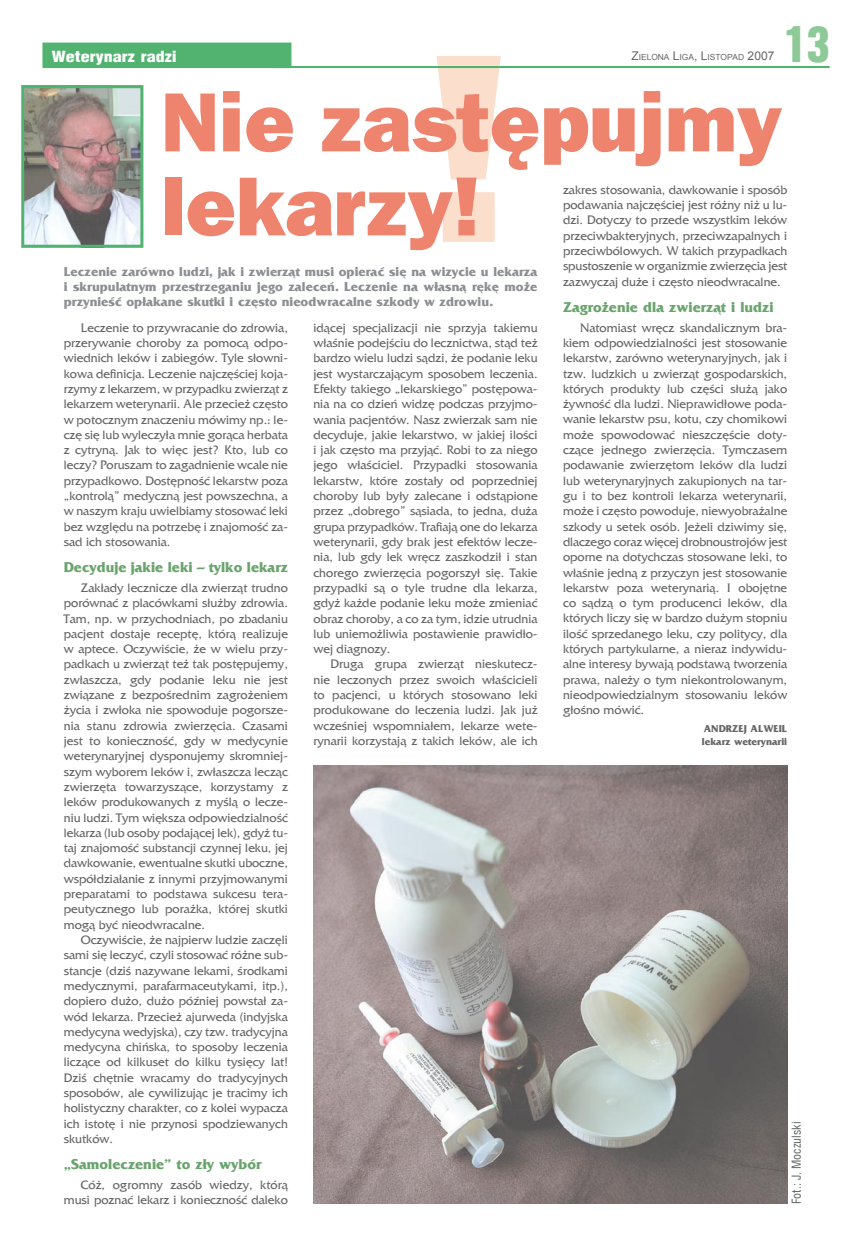
<style>
.page{position:relative;width:851px;height:1255px;background:#fff}
.page>*{position:absolute;margin:0;border:0;box-sizing:border-box;transform-origin:0 0}
.tytuł{font:800 270px "Frankfurt Gothic";color:#fbdfcc}
.tytuł-2{font:800 84px/84px "Frankfurt Gothic";color:#ee836e}
.t1{font:45px "Switzerland Inserat";color:#8eca97}
.śródtytuł{font:700 15px "France";color:#6aa46d}
.t2{font:900 15px "Switzerland Cond";color:#fff;scale:1.2 1}
.lead{font:700 13.5px/15.3px "France";color:#8c8e92;text-align:justify}
.tekst{font:12.75px/15.3px "France";color:#646565;text-align:justify}
.autor_zdjecie{font:12px "Switzerland Condensed";color:#646565}
.autor{font:700 10.5px "France";color:#646565}
.t3{font:8.4px "Arial";color:#646565}
.s1{font-size:12px}
</style>
<div class="page">
<img style="left:25px;top:89px;width:114px;height:155px">
<div style="left:43px;top:43px;width:247px;height:24px;background:#51b36f"></div>
<div style="left:42px;top:43px;width:249px;height:25px;border:2px solid #51b36f"></div>
<div style="left:271px;top:66px;width:558px;height:2px;border:2px solid #51b36f"></div>
<div style="left:21px;top:85px;width:122px;height:163px;border:3px solid #51b36f"></div>
<img style="left:313px;top:765px;width:474px;height:438px">
<p class="t1" style="left:784px;top:16px;width:46px">13</p>
<p class="t2" style="left:52px;top:47px;width:106px">Weterynarz radzi</p>
<p class="t3" style="left:631px;top:51px;width:144px"><span class="s1">Z</span>IELONA <span class="s1">L</span>IGA<span class="s1">, L</span>ISTOPAD <span class="s1">2007</span></p>
<p class="tytuł" style="left:425px;top:-13px;width:88px">!</p>
<p class="tytuł-2" style="left:160px;top:79px;width:623px">Nie zastępujmy lekarzy!</p>
<p class="tekst" style="left:563px;top:182px;width:226px">zakres stosowania, dawkowanie i sposób podawania najczęściej jest różny niż u lu&shy;dzi. Dotyczy to przede wszystkim leków przeciwbakteryjnych, przeciwzapalnych i przeciwbólowych. W takich przypadkach spustoszenie w organizmie zwierzęcia jest zazwyczaj duże i często nieodwracalne.</p>
<p class="śródtytuł" style="left:563px;top:298px;width:212px">Zagrożenie dla zwierząt i ludzi</p>
<p class="tekst" style="left:563px;top:320px;width:226px;text-indent:17px">Natomiast wręcz skandalicznym bra&shy;kiem odpowiedzialności jest stosowanie lekarstw, zarówno weterynaryjnych, jak i tzw. ludzkich u zwierząt gospodarskich, których produkty lub części służą jako żywność dla ludzi. Nieprawidłowe poda&shy;wanie lekarstw psu, kotu, czy chomikowi może spowodować nieszczęście doty&shy;czące jednego zwierzęcia. Tymczasem podawanie zwierzętom leków dla ludzi lub weterynaryjnych zakupionych na tar&shy;gu i to bez kontroli lekarza weterynarii, może i często powoduje, niewyobrażalne szkody u setek osób. Jeżeli dziwimy się, dlaczego coraz więcej drobnoustrojów jest oporne na dotychczas stosowane leki, to właśnie jedną z przyczyn jest stosowanie lekarstw poza weterynarią. I obojętne co sądzą o tym producenci leków, dla których liczy się w bardzo dużym stopniu ilość sprzedanego leku, czy politycy, dla których partykularne, a nieraz indywidu&shy;alne interesy bywają podstawą tworzenia prawa, należy o tym niekontrolowanym, nieodpowiedzialnym stosowaniu leków głośno mówić.</p>
<p class="autor" style="left:703px;top:722px;width:85px">ANDRZEJ ALWEIL</p>
<p class="autor" style="left:701px;top:735px;width:87px">lekarz weterynarii</p>
<p class="lead" style="left:64px;top:263px;width:475px">Leczenie zarówno ludzi, jak i zwierząt musi opierać się na wizycie u lekarza i skrupulatnym przestrzeganiu jego zaleceń. Leczenie na własną rękę może przynieść opłakane skutki i często nieodwracalne szkody w zdrowiu.</p>
<p class="tekst" style="left:64px;top:320px;width:226px;text-indent:17px">Leczenie to przywracanie do zdrowia, przerywanie choroby za pomocą odpo&shy;wiednich leków i zabiegów. Tyle słowni&shy;kowa definicja. Leczenie najczęściej koja&shy;rzymy z lekarzem, w przypadku zwierząt z lekarzem weterynarii. Ale przecież często w potocznym znaczeniu mówimy np.: le&shy;czę się lub wyleczyła mnie gorąca herbata z cytryną. Jak to więc jest? Kto, lub co leczy? Poruszam to zagadnienie wcale nie przypadkowo. Dostępność lekarstw poza „kontrolą” medyczną jest powszechna, a w naszym kraju uwielbiamy stosować leki bez względu na potrzebę i znajomość za&shy;sad ich stosowania.</p>
<p class="śródtytuł" style="left:64px;top:558px;width:225px">Decyduje jakie leki – tylko lekarz</p>
<p class="tekst" style="left:64px;top:580px;width:226px;text-indent:17px">Zakłady lecznicze dla zwierząt trudno porównać z placówkami służby zdrowia.<br>Tam, np. w przychodniach, po zbadaniu pacjent dostaje receptę, którą realizuje w aptece. Oczywiście, że w wielu przy&shy;padkach u zwierząt też tak postępujemy, zwłaszcza, gdy podanie leku nie jest związane z bezpośrednim zagrożeniem życia i zwłoka nie spowoduje pogorsze&shy;nia stanu zdrowia zwierzęcia. Czasami jest to konieczność, gdy w medycynie weterynaryjnej dysponujemy skromniej&shy;szym wyborem leków i, zwłaszcza lecząc zwierzęta towarzyszące, korzystamy z leków produkowanych z myślą o lecze&shy;niu ludzi. Tym większa odpowiedzialność lekarza (lub osoby podającej lek), gdyż tu&shy;taj znajomość substancji czynnej leku, jej dawkowanie, ewentualne skutki uboczne, współdziałanie z innymi przyjmowanymi preparatami to podstawa sukcesu tera&shy;peutycznego lub porażka, której skutki mogą być nieodwracalne.</p>
<p class="tekst" style="left:64px;top:932px;width:226px;text-indent:17px">Oczywiście, że najpierw ludzie zaczęli sami się leczyć, czyli stosować różne sub&shy;stancje (dziś nazywane lekami, środkami medycznymi, parafarmaceutykami, itp.), dopiero dużo, dużo później powstał za&shy;wód lekarza. Przecież ajurweda (indyjska medycyna wedyjska), czy tzw. tradycyjna medycyna chińska, to sposoby leczenia liczące od kilkuset do kilku tysięcy lat!<br>Dziś chętnie wracamy do tradycyjnych sposobów, ale cywilizując je tracimy ich holistyczny charakter, co z kolei wypacza ich istotę i nie przynosi spodziewanych skutków.</p>
<p class="śródtytuł" style="left:64px;top:1155px;width:199px">„Samoleczenie” to zły wybór</p>
<p class="tekst" style="left:64px;top:1177px;width:226px;text-align:right">Cóż, ogromny zasób wiedzy, którą musi poznać lekarz i konieczność daleko</p>
<p class="tekst" style="left:313px;top:320px;width:226px">idącej specjalizacji nie sprzyja takiemu właśnie podejściu do lecznictwa, stąd też bardzo wielu ludzi sądzi, że podanie leku jest wystarczającym sposobem leczenia.<br>Efekty takiego „lekarskiego” postępowa&shy;nia na co dzień widzę podczas przyjmo&shy;wania pacjentów. Nasz zwierzak sam nie decyduje, jakie lekarstwo, w jakiej ilości i jak często ma przyjąć. Robi to za niego jego właściciel. Przypadki stosowania lekarstw, które zostały od poprzedniej choroby lub były zalecane i odstąpione przez „dobrego” sąsiada, to jedna, duża grupa przypadków. Trafiają one do lekarza weterynarii, gdy brak jest efektów lecze&shy;nia, lub gdy lek wręcz zaszkodził i stan chorego zwierzęcia pogorszył się. Takie przypadki są o tyle trudne dla lekarza, gdyż każde podanie leku może zmieniać obraz choroby, a co za tym, idzie utrudnia lub uniemożliwia postawienie prawidło&shy;wej diagnozy.</p>
<p class="tekst" style="left:313px;top:656px;width:226px;text-indent:17px">Druga grupa zwierząt nieskutecz&shy;nie leczonych przez swoich właścicieli to pacjenci, u których stosowano leki produkowane do leczenia ludzi. Jak już wcześniej wspomniałem, lekarze wete&shy;rynarii korzystają z takich leków, ale ich</p>
<p class="autor_zdjecie" style="left:789px;top:1203px;width:84px;rotate:-90deg">Fot.: J. Moczulski</p>
</div>
